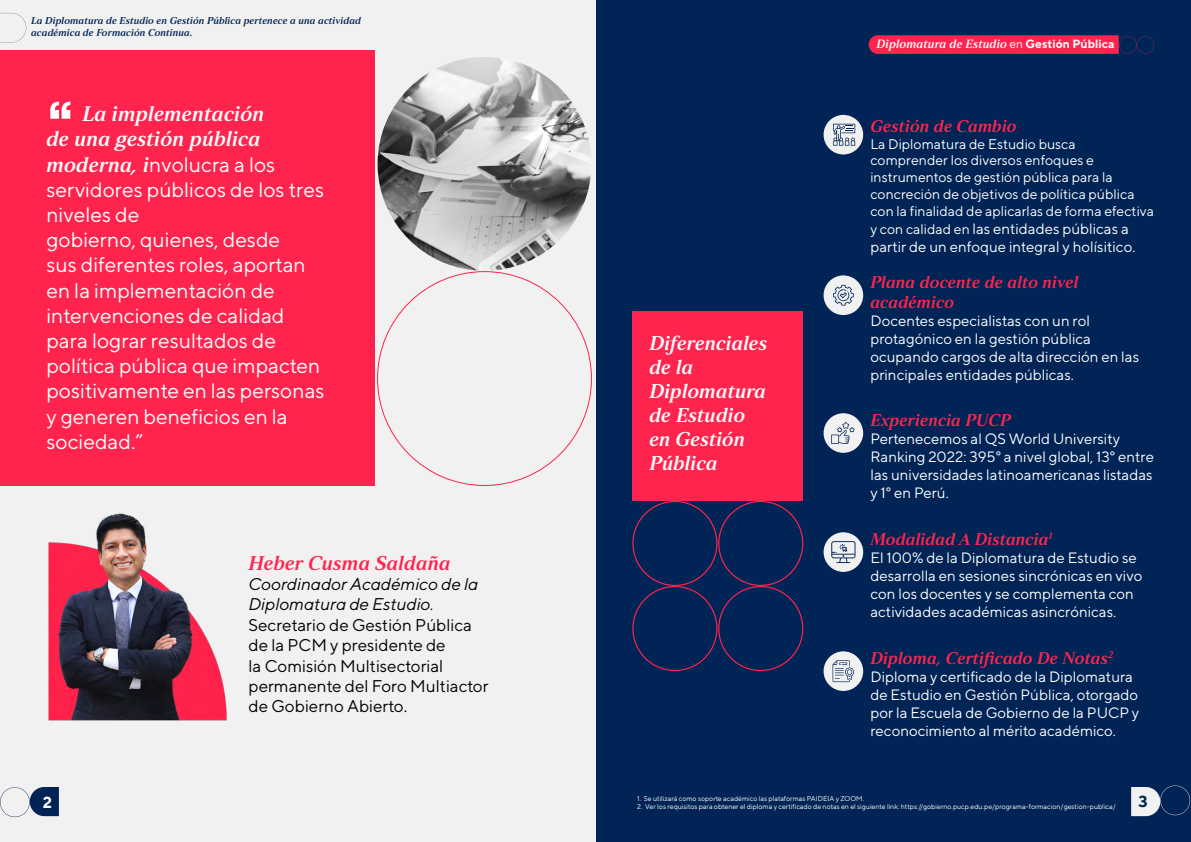
<style>
.page{position:relative;width:1191px;height:842px;background:#fff}
.page>*{position:absolute;margin:0;border:0;box-sizing:border-box;transform-origin:0 0}
.t1{font:700 61px "Qanelas";color:#fff}
.t2{font:21px/25.2px "TT Norms";color:#fff}
.t3{font:21px/25.2px "Strato Pro Demi Bold It";color:#fff;text-align:right}
.t4{font:20px/24px "Strato Pro Demi Bold It";color:#fff}
.t5{font:20px "Strato Pro Demi Bold It";color:#ff244d}
.t6{font:17px/20.4px "TT Norms";color:#000}
.t7{font:17px/20.4px "Strato Pro Demi Bold It";color:#ff244d}
.t8{font:700 16px "TT Norms";color:#002455}
.t9{font:700 16px "TT Norms";color:#fff}
.t10{font:15px/18px "TT Norms";color:#fff}
.t11{font:14px/16.8px "TT Norms";color:#fff}
.t12{font:12px "Strato Pro Demi Bold It";color:#fff}
.t13{font:10px/12px "Strato Pro Demi Bold It";color:#002455}
.t14{font:7px "TT Norms";color:#fff}
.s1{font-family:"Strato Pro Demi Bold It"}
.s2{font-style:italic}
.s3{font-style:italic;font-size:16px}
.s4{font-family:"TT Norms"}
.s5{font-family:"TT Norms";font-weight:700}
.s6{font-size:14px}
</style>
<div class="page">
<div style="left:595px;top:0;width:596px;height:842px;background:#002455"></div>
<svg style="left:868px;top:35px;width:286px;height:19px;background:#d9244e"></svg>
<svg style="left:1131px;top:785px;width:59px;height:31px"></svg>
<div style="left:0;top:0;width:595px;height:842px;background:#f1f1f1"></div>
<svg style="left:0;top:787px;width:59px;height:30px"></svg>
<div style="left:0;top:51px;width:374px;height:435px;background:#ff244d"></div>
<img style="left:48px;top:513px;width:179px;height:208px">
<div style="left:823px;top:115px;width:40px;height:39px;background:#f1f1f1;border-radius:50%"></div>
<div style="left:823px;top:275px;width:40px;height:40px;background:#f1f1f1;border-radius:50%"></div>
<div style="left:823px;top:413px;width:40px;height:40px;background:#f1f1f1;border-radius:50%"></div>
<div style="left:823px;top:532px;width:40px;height:40px;background:#f1f1f1;border-radius:50%"></div>
<div style="left:823px;top:651px;width:40px;height:40px;background:#f1f1f1;border-radius:50%"></div>
<div style="left:632px;top:312px;width:170px;height:189px;background:#ff244d"></div>
<svg style="left:832px;top:660px;width:22px;height:22px"></svg>
<svg style="left:831px;top:541px;width:24px;height:22px"></svg>
<svg style="left:831px;top:422px;width:23px;height:22px"></svg>
<svg style="left:833px;top:285px;width:20px;height:21px"></svg>
<svg style="left:833px;top:124px;width:22px;height:22px"></svg>
<svg style="left:632px;top:501px;width:171px;height:170px"></svg>
<img style="left:377px;top:57px;width:214px;height:214px;border-radius:107px">
<svg style="left:0;top:13px;width:26px;height:30px"></svg>
<p class="t13" style="left:31px;top:15px;width:331px">La Diplomatura de Estudio en Gestión Pública pertenece a una actividad académica de Formación Continua.</p>
<h1 class="t1" style="left:46px;top:85px;width:29px">“</h1>
<h2 class="t3" style="left:46px;top:101px;width:220px">La implementación<br>de una gestión pública</h2>
<p class="t2" style="left:46px;top:151px;width:280px"><span class="s1">moderna, i</span>nvolucra a los servidores públicos de los tres niveles de<br>gobierno, quienes, desde<br>sus diferentes roles, aportan en la implementación de intervenciones de calidad para lograr resultados de política pública que impacten positivamente en las personas y generen beneficios en la sociedad.”</p>
<p class="t9" style="left:43px;top:792px;width:11px">2</p>
<h3 class="t5" style="left:248px;top:550px;width:204px">Heber Cusma Saldaña</h3>
<p class="t6" style="left:248px;top:573px;width:242px"><span class="s2">Coordinador Académico de la<br>Diplomatura de Estudio</span><span class="s3">.<br></span>Secretario de Gestión Pública de la PCM y presidente de<br>la Comisión Multisectorial permanente del Foro Multiactor de Gobierno Abierto.</p>
<h3 class="t4" style="left:649px;top:331px;width:120px">Diferenciales de la<br>Diplomatura de Estudio en Gestión<br>Pública</h3>
<p class="t12" style="left:876px;top:36px;width:239px">Diplomatura de Estudio <span class="s4">en</span> <span class="s5">Gestión Pública</span></p>
<p class="t7" style="left:870px;top:115px;width:148px">Gestión de Cambio</p>
<p class="t11" style="left:870px;top:135px;width:285px">La Diplomatura de Estudio busca comprender los diversos enfoques e instrumentos de gestión pública para la concreción de objetivos de política pública con la finalidad de aplicarlas de forma efectiva</p>
<p class="t10" style="left:870px;top:219px;width:267px"><span class="s6">y con calidad en</span> las entidades públicas a partir de un enfoque integral y holísitico.</p>
<p class="t7" style="left:870px;top:271px;width:210px">Plana docente de alto nivel académico</p>
<p class="t10" style="left:870px;top:312px;width:270px">Docentes especialistas con un rol protagónico en la gestión pública ocupando cargos de alta dirección en las principales entidades públicas.</p>
<p class="t7" style="left:870px;top:409px;width:142px">Experiencia PUCP</p>
<p class="t10" style="left:870px;top:429px;width:285px">Pertenecemos al QS World University Ranking 2022: 395° a nivel global, 13° entre las universidades latinoamericanas listadas y 1° en Perú.</p>
<p class="t7" style="left:870px;top:528px;width:183px">Modalidad A Distancia<sup>1</sup></p>
<p class="t10" style="left:870px;top:548px;width:273px">El 100% de la Diplomatura de Estudio se desarrolla en sesiones sincrónicas en vivo con los docentes y se complementa con actividades académicas asincrónicas.</p>
<p class="t7" style="left:870px;top:647px;width:244px">Diploma, Certificado De Notas<sup>2</sup></p>
<p class="t10" style="left:870px;top:667px;width:270px">Diploma y certificado de la Diplomatura de Estudio en Gestión Pública, otorgado por la Escuela de Gobierno de la PUCP y reconocimiento al mérito académico.</p>
<p class="t14" style="left:637px;top:794px;width:228px">1. Se utilizará como soporte académico las plataformas PAIDEIA y ZOOM.</p>
<p class="t14" style="left:637px;top:803px;width:480px">2. Ver los requisitos para obtener el diploma y certificado de notas en el siguiente link: https://gobierno.pucp.edu.pe/programa-formacion/gestion-publica/</p>
<p class="t8" style="left:1138px;top:791px;width:11px">3</p>
</div>
